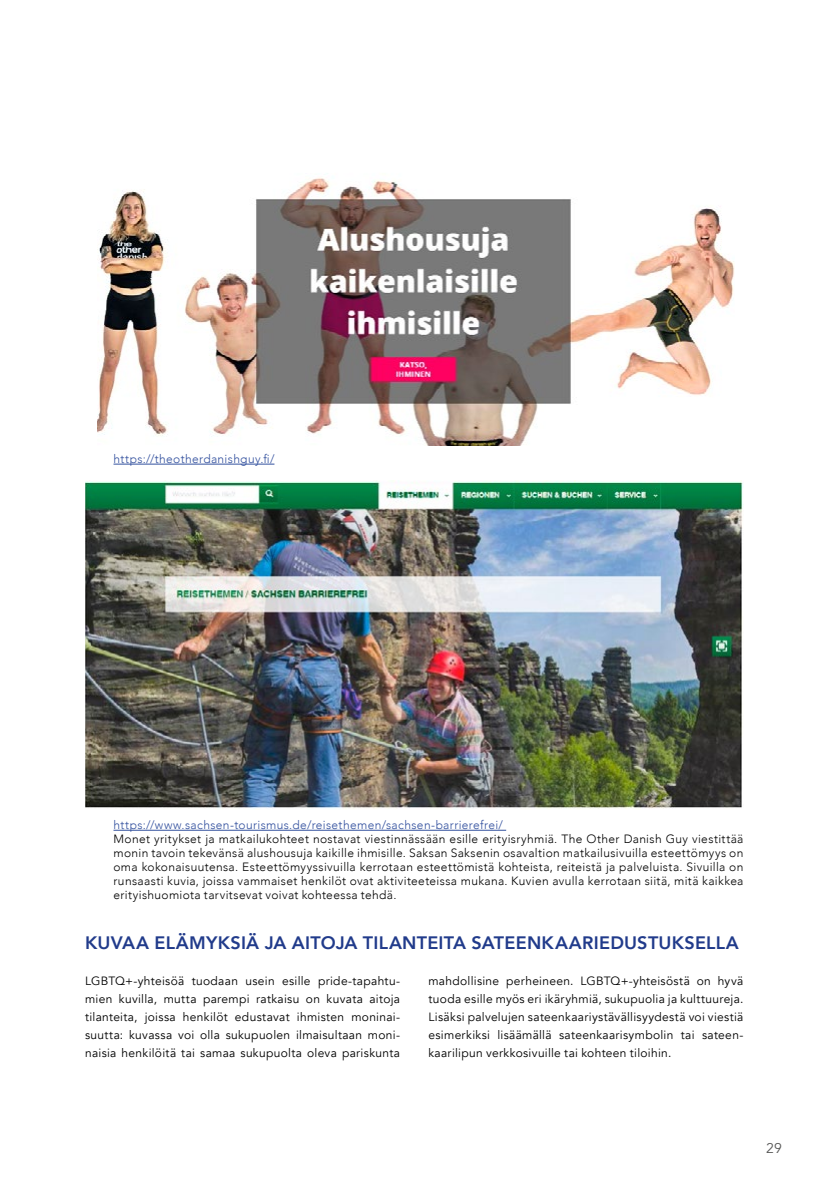
<style>
.page{position:relative;width:840px;height:1191px;background:#fff}
.page>*{position:absolute;margin:0;border:0;box-sizing:border-box;transform-origin:0 0}
.t1{font:800 18px "Avenir";letter-spacing:.015em;color:#213b8b}
.t2{font:14px "Avenir";color:#575756}
.Body_copy{font:12px/18px "Avenir";letter-spacing:.025em;color:#000;text-align:justify}
.kuvateksti{font:300 12px/14px "Avenir";letter-spacing:.03em;color:#000;text-align:justify}
.kuvateksti-2{font:300 12px "Avenir";letter-spacing:.03em;color:#32509e}
</style>
<div class="page">
<img style="left:97px;top:177px;width:636px;height:268px">
<hr style="left:113px;top:464px;width:161px;height:1px;background:#32509e">
<img style="left:85px;top:480px;width:658px;height:329px">
<hr style="left:113px;top:830px;width:393px;height:1px;background:#32509e">
<p class="kuvateksti-2" style="left:113px;top:452px;width:162px">https://theotherdanishguy.fi/</p>
<p class="kuvateksti-2" style="left:113px;top:818px;width:391px">https://www.sachsen-tourismus.de/reisethemen/sachsen-barrierefrei/</p>
<p class="kuvateksti" style="left:113px;top:832px;width:631px">Monet yritykset ja matkailukohteet nostavat viestinnässään esille erityisryhmiä. The Other Danish Guy viestittää monin tavoin tekevänsä alushousuja kaikille ihmisille. Saksan Saksenin osavaltion matkailusivuilla esteettömyys on oma kokonaisuutensa. Esteettömyyssivuilla kerrotaan esteettömistä kohteista, reiteistä ja palveluista. Sivuilla on runsaasti kuvia, joissa vammaiset henkilöt ovat aktiviteeteissa mukana. Kuvien avulla kerrotaan siitä, mitä kaikkea erityishuomiota tarvitsevat voivat kohteessa tehdä.</p>
<h3 class="t1" style="left:85px;top:929px;width:655px">KUVAA ELÄMYKSIÄ JA AITOJA TILANTEITA SATEENKAARIEDUSTUKSELLA</h3>
<p class="Body_copy" style="left:85px;top:972px;width:316px">LGBTQ+-yhteisöä tuodaan usein esille pride-tapahtu&shy;mien kuvilla, mutta parempi ratkaisu on kuvata aitoja tilanteita, joissa henkilöt edustavat ihmisten moninai&shy;suutta: kuvassa voi olla sukupuolen ilmaisultaan moni&shy;naisia henkilöitä tai samaa sukupuolta oleva pariskunta</p>
<p class="Body_copy" style="left:428px;top:972px;width:316px">mahdollisine perheineen. LGBTQ+-yhteisöstä on hyvä tuoda esille myös eri ikäryhmiä, sukupuolia ja kulttuureja.<br>Lisäksi palvelujen sateenkaariystävällisyydestä voi viestiä esimerkiksi lisäämällä sateenkaarisymbolin tai sateen&shy;kaarilipun verkkosivuille tai kohteen tiloihin.</p>
<p class="t2" style="left:765px;top:1139px;width:17px">29</p>
</div>
